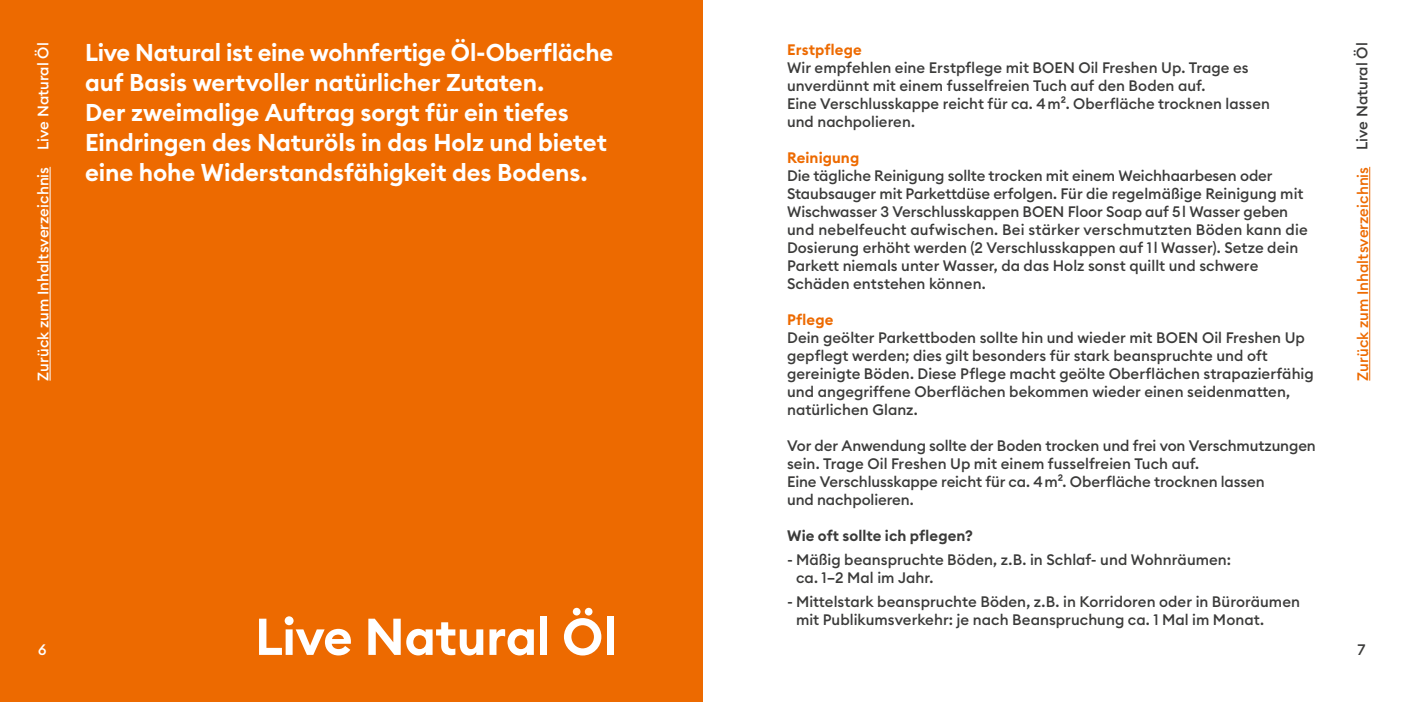
<style>
.page{position:relative;width:1404px;height:702px;background:#fff}
.page>*{position:absolute;margin:0;border:0;box-sizing:border-box;transform-origin:0 0}
.t1{font:600 51px "BOEN Euclid";letter-spacing:-.01em;color:#fff}
.t2{font:600 24px/30px "BOEN Euclid";letter-spacing:-.005em;color:#fff}
.t3{font:500 15px/18px "BOEN Euclid";color:#3b3b3a}
.t4{font:500 15px "BOEN Euclid";color:#fff}
.t5{font:500 15px "BOEN Euclid";color:#ed6a00}
.t6{font:600 15px "BOEN Euclid";letter-spacing:.005em;color:#ed6a00}
.t7{font:600 15px "BOEN Euclid";letter-spacing:.005em;color:#3b3b3a}
</style>
<div class="page">
<div style="left:0;top:0;width:702px;height:702px;background:#ed6a00"></div>
<hr style="left:1369px;top:167px;width:1px;height:213px;background:#ed6a00">
<hr style="left:50px;top:167px;width:1px;height:213px;background:#fff">
<h2 class="t2" style="left:85px;top:37px;width:529px">Live Natural ist eine wohnfertige Öl-Oberfläche auf Basis wertvoller natürlicher Zutaten.<br>Der zweimalige Auftrag sorgt für ein tiefes Eindringen des Naturöls in das Holz und bietet eine hohe Widerstandsfähigkeit des Bodens.</h2>
<p class="t6" style="left:787px;top:40px;width:76px">Erstpflege</p>
<p class="t3" style="left:787px;top:58px;width:484px">Wir empfehlen eine Erstpflege mit BOEN Oil Freshen Up. Trage es unverdünnt mit einem fusselfreien Tuch auf den Boden auf.<br>Eine Verschlusskappe reicht für ca. 4m². Oberfläche trocknen lassen und nachpolieren.</p>
<p class="t6" style="left:787px;top:148px;width:74px">Reinigung</p>
<p class="t3" style="left:787px;top:166px;width:522px">Die tägliche Reinigung sollte trocken mit einem Weichhaarbesen oder Staubsauger mit Parkettdüse erfolgen. Für die regelmäßige Reinigung mit Wischwasser 3 Verschlusskappen BOEN Floor Soap auf 5 l Wasser geben und nebelfeucht aufwischen. Bei stärker verschmutzten Böden kann die Dosierung erhöht werden (2 Verschlusskappen auf 1 l Wasser). Setze dein Parkett niemals unter Wasser, da das Holz sonst quillt und schwere Schäden entstehen können.</p>
<p class="t6" style="left:787px;top:310px;width:48px">Pflege</p>
<p class="t3" style="left:787px;top:328px;width:528px">Dein geölter Parkettboden sollte hin und wieder mit BOEN Oil Freshen Up gepflegt werden; dies gilt besonders für stark beanspruchte und oft gereinigte Böden. Diese Pflege macht geölte Oberflächen strapazierfähig und angegriffene Oberflächen bekommen wieder einen seidenmatten, natürlichen Glanz.</p>
<p class="t3" style="left:787px;top:436px;width:530px">Vor der Anwendung sollte der Boden trocken und frei von Verschmutzungen sein. Trage Oil Freshen Up mit einem fusselfreien Tuch auf.<br>Eine Verschlusskappe reicht für ca. 4 m². Oberfläche trocknen lassen<br>und nachpolieren.</p>
<p class="t7" style="left:787px;top:526px;width:187px">Wie oft sollte ich pflegen?</p>
<p class="t3" style="left:796px;top:550px;width:436px;text-indent:-9px">- Mäßig beanspruchte Böden, z.B. in Schlaf- und Wohnräumen: ca. 1–2 Mal im Jahr.</p>
<p class="t3" style="left:796px;top:592px;width:505px;text-indent:-9px">- Mittelstark beanspruchte Böden, z.B. in Korridoren oder in Büroräumen mit Publikumsverkehr: je nach Beanspruchung ca. 1 Mal im Monat.</p>
<p class="t4" style="left:34px;top:150px;width:109px;rotate:-90deg">Live Natural Öl</p>
<p class="t3" style="left:1352px;top:150px;width:109px;rotate:-90deg">Live Natural Öl</p>
<p class="t4" style="left:34px;top:380px;width:215px;rotate:-90deg">Zurück zum Inhaltsverzeichnis</p>
<p class="t5" style="left:1352px;top:380px;width:215px;rotate:-90deg">Zurück zum Inhaltsverzeichnis</p>
<h1 class="t1" style="left:255px;top:604px;width:363px">Live Natural Öl</h1>
<p class="t4" style="left:38px;top:640px;width:10px">6</p>
<p class="t3" style="left:1357px;top:640px;width:9px">7</p>
</div>
